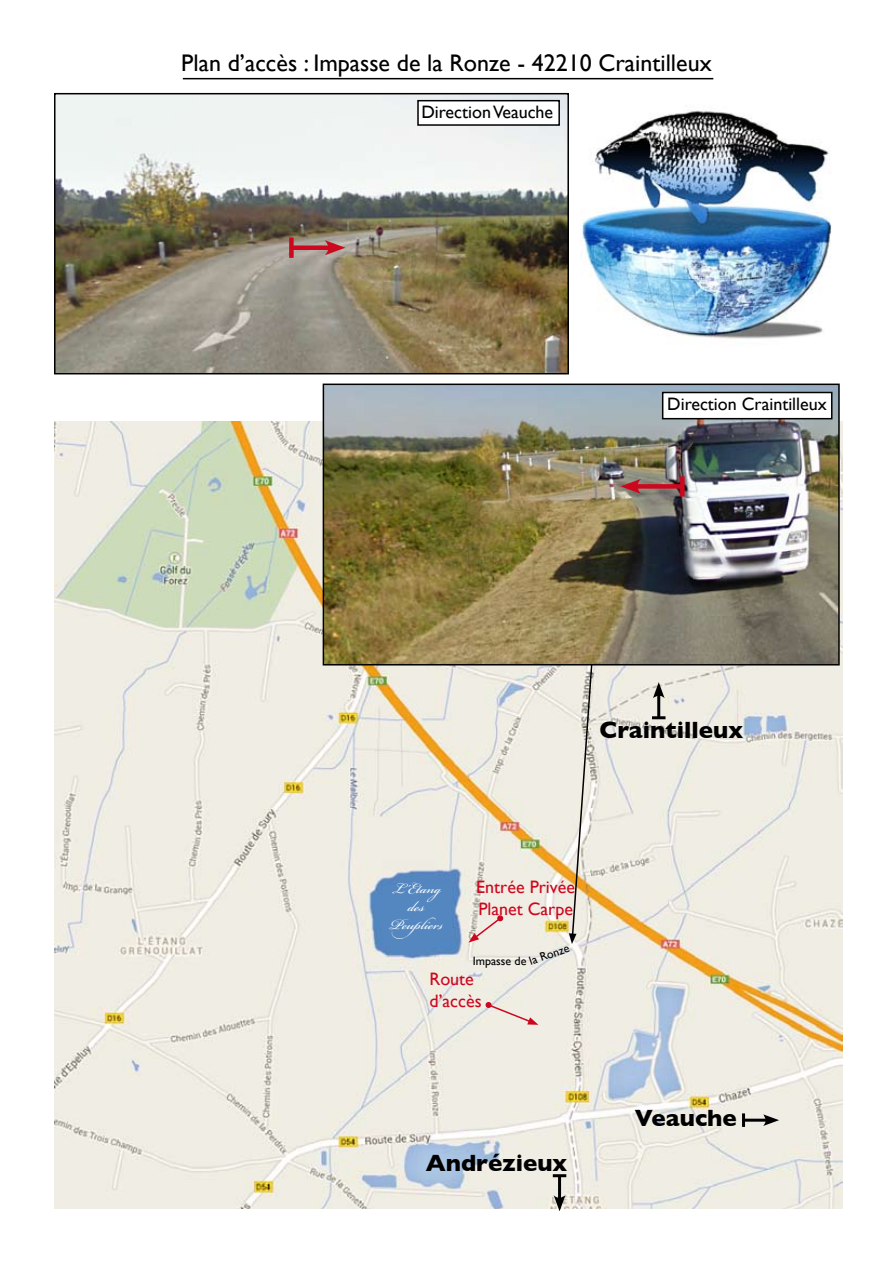
<style>
.page{position:relative;width:893px;height:1263px;background:#fff}
.page>*{position:absolute;margin:0;border:0;box-sizing:border-box;transform-origin:0 0}
.t1{font:24px "Gill Sans";color:#000}
.t2{font:700 24px "Gill Sans";color:#000}
.t3{font:22.5px/18px "Bickham Script Pro";color:#fff;text-align:center}
.t4{font:18px "Gill Sans";color:#000}
.t5{font:18px/21.6px "Gill Sans";color:#cd071e}
.t6{font:12px "Gill Sans";color:#000}
</style>
<div class="page">
<img style="left:580px;top:110px;width:252px;height:274px">
<img style="left:54px;top:421px;width:788px;height:788px">
<hr style="left:183px;top:78px;width:530px;height:1px;background:#000">
<svg style="left:468px;top:915px;width:35px;height:28px"></svg>
<svg style="left:486px;top:1002px;width:52px;height:23px"></svg>
<img style="left:57px;top:96px;width:509px;height:275px">
<div style="left:54px;top:93px;width:515px;height:281px;border:2px solid #000"></div>
<img style="left:326px;top:387px;width:511px;height:275px">
<div style="left:323px;top:384px;width:517px;height:281px;border:2px solid #000"></div>
<svg style="left:569px;top:663px;width:24px;height:281px;background:#d8d2c5"></svg>
<div style="left:633px;top:484px;width:49px;height:5px;background:#cd071e"></div>
<svg style="left:620px;top:479px;width:21px;height:15px"></svg>
<div style="left:680px;top:476px;width:5px;height:20px;background:#cd071e"></div>
<div style="left:418px;top:101px;width:141px;height:24px;background:#fff"></div>
<div style="left:417px;top:100px;width:143px;height:26px;border:2px solid #000"></div>
<div style="left:663px;top:392px;width:169px;height:27px;background:#fff"></div>
<div style="left:662px;top:392px;width:170px;height:27px;border:2px solid #000"></div>
<div style="left:291px;top:245px;width:42px;height:5px;background:#cd071e"></div>
<svg style="left:325px;top:240px;width:20px;height:15px"></svg>
<div style="left:289px;top:238px;width:5px;height:20px;background:#cd071e"></div>
<hr style="left:657px;top:692px;width:3px;height:26px;background:#000">
<svg style="left:653px;top:682px;width:12px;height:16px"></svg>
<svg style="left:652px;top:716px;width:13px;height:3px"></svg>
<hr style="left:558px;top:1176px;width:3px;height:25px;background:#000">
<svg style="left:554px;top:1195px;width:11px;height:16px"></svg>
<svg style="left:553px;top:1174px;width:13px;height:3px"></svg>
<hr style="left:743px;top:1119px;width:26px;height:3px;background:#000">
<svg style="left:763px;top:1114px;width:16px;height:12px"></svg>
<hr style="left:742px;top:1113px;width:3px;height:14px;background:#000">
<p class="t1" style="left:181px;top:48px;width:532px">Plan d’accès : Impasse de la Ronze - 42210 Craintilleux</p>
<p class="t4" style="left:421px;top:101px;width:133px">Direction Veauche</p>
<p class="t4" style="left:667px;top:394px;width:161px">Direction Craintilleux</p>
<p class="t2" style="left:600px;top:716px;width:145px">Craintilleux</p>
<p class="t5" style="left:476px;top:876px;width:100px">Entrée Privée<br>Planet Carpe</p>
<p class="t3" style="left:390px;top:877px;width:56px">L’Etang des<br>Peupliers</p>
<p class="t5" style="left:429px;top:968px;width:54px">Route d’accès</p>
<p class="t6" style="left:473px;top:954px;width:55px">Impasse de</p>
<p class="t6" style="left:527px;top:954px;width:43px;rotate:-19deg">la Ronze</p>
<p class="t2" style="left:426px;top:1149px;width:143px">Andrézieux</p>
<p class="t2" style="left:635px;top:1104px;width:104px">Veauche</p>
</div>
